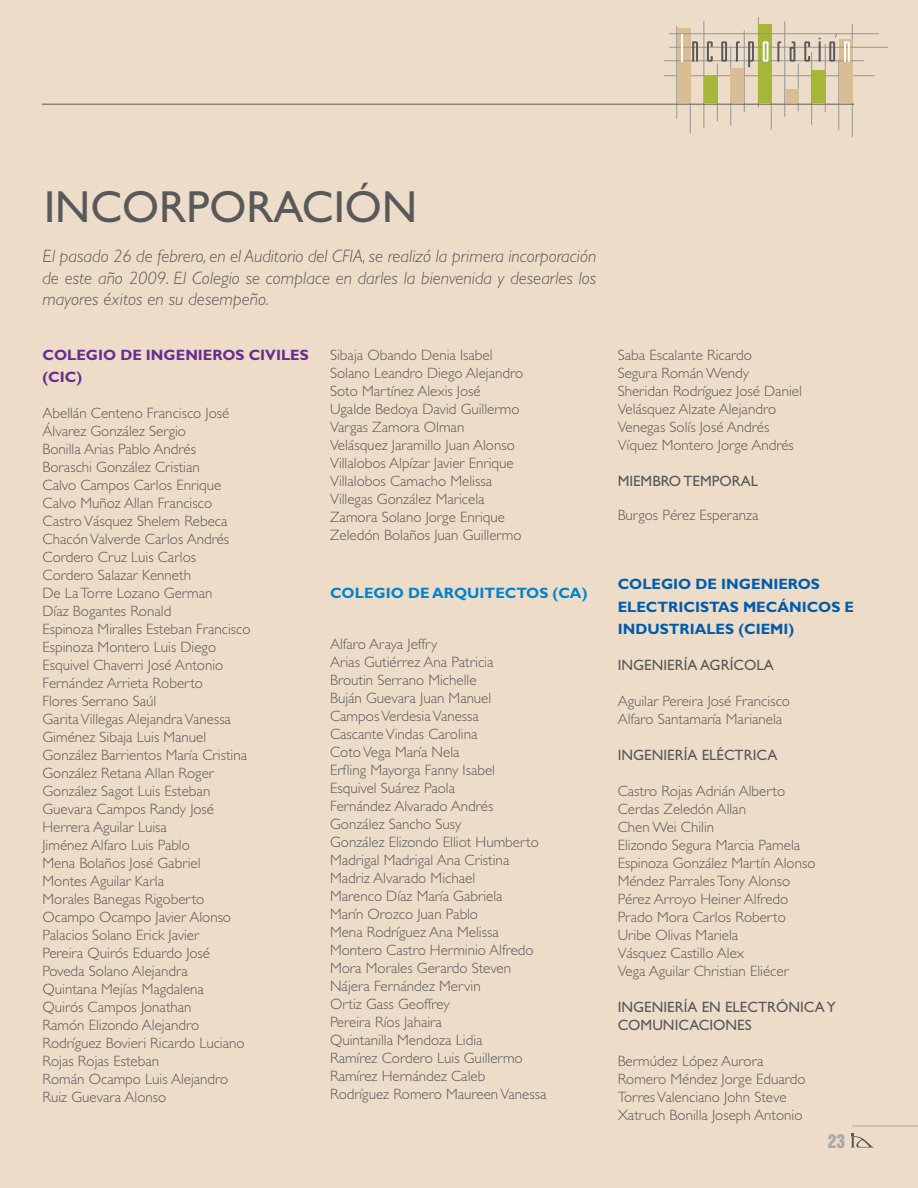
<style>
.page{position:relative;width:918px;height:1188px;background:#edddc8}
.page>*{position:absolute;margin:0;border:0;box-sizing:border-box;transform-origin:0 0}
.t1{font:45px "Gill Sans";color:#58595b}
.t2{font:italic 300 18px/21.6px "Gill Sans";color:#58595b;text-align:justify}
.t3{font:17.25px "Helvetica Inserat Cyr Upright";color:#a7a9ac}
.t4{font:300 15px/18px "Gill Sans";color:#58595b}
.t5{font:15px/18px "Gill Sans";color:#58595b}
.t6{font:700 15px/22.5px "Gill Sans";color:#005cab}
.t7{font:700 15px/22.5px "Gill Sans";color:#6a2c91}
.t8{font:700 15px "Gill Sans";color:#0084cb}
</style>
<div class="page">
<hr style="left:664px;top:76px;width:211px;height:1px;background:#939598">
<hr style="left:690px;top:55px;width:1px;height:78px;background:#939598">
<hr style="left:677px;top:26px;width:1px;height:93px;background:#939598">
<hr style="left:717px;top:63px;width:1px;height:58px;background:#939598">
<hr style="left:744px;top:31px;width:1px;height:81px;background:#939598">
<hr style="left:771px;top:63px;width:1px;height:67px;background:#939598">
<hr style="left:798px;top:63px;width:1px;height:48px;background:#939598">
<hr style="left:825px;top:44px;width:1px;height:68px;background:#939598">
<hr style="left:852px;top:24px;width:1px;height:113px;background:#939598">
<hr style="left:704px;top:21px;width:1px;height:107px;background:#939598">
<hr style="left:731px;top:47px;width:1px;height:78px;background:#939598">
<hr style="left:758px;top:17px;width:1px;height:91px;background:#939598">
<hr style="left:785px;top:21px;width:1px;height:96px;background:#939598">
<hr style="left:811px;top:52px;width:1px;height:73px;background:#939598">
<hr style="left:839px;top:60px;width:1px;height:70px;background:#939598">
<div style="left:677px;top:29px;width:13px;height:74px;background:#dabd92"></div>
<div style="left:704px;top:77px;width:14px;height:26px;background:#a5b638"></div>
<div style="left:731px;top:68px;width:13px;height:35px;background:#dabd92"></div>
<div style="left:758px;top:25px;width:14px;height:78px;background:#a5b638"></div>
<div style="left:785px;top:89px;width:13px;height:14px;background:#dabd92"></div>
<div style="left:812px;top:70px;width:13px;height:33px;background:#a5b638"></div>
<div style="left:839px;top:39px;width:13px;height:64px;background:#dabd92"></div>
<hr style="left:664px;top:61px;width:200px;height:1px;background:#939598">
<hr style="left:669px;top:47px;width:219px;height:1px;background:#939598">
<hr style="left:669px;top:34px;width:210px;height:1px;background:#939598">
<hr style="left:681px;top:34px;width:2px;height:28px;background:#fff">
<svg style="left:692px;top:41px;width:6px;height:21px"></svg>
<svg style="left:707px;top:41px;width:6px;height:21px"></svg>
<svg style="left:721px;top:41px;width:6px;height:21px"></svg>
<svg style="left:736px;top:41px;width:4px;height:21px"></svg>
<svg style="left:748px;top:41px;width:6px;height:26px"></svg>
<svg style="left:763px;top:41px;width:6px;height:21px"></svg>
<svg style="left:777px;top:41px;width:4px;height:21px"></svg>
<svg style="left:790px;top:41px;width:5px;height:21px"></svg>
<svg style="left:804px;top:41px;width:6px;height:21px"></svg>
<hr style="left:819px;top:41px;width:2px;height:21px;background:#58595b">
<svg style="left:844px;top:41px;width:6px;height:21px"></svg>
<svg style="left:829px;top:34px;width:8px;height:28px"></svg>
<hr style="left:42px;top:104px;width:812px;height:1px;background:#58595b">
<hr style="left:852px;top:1126px;width:66px;height:1px;background:#a7a9ac">
<svg style="left:851px;top:1134px;width:22px;height:14px"></svg>
<h1 class="t1" style="left:44px;top:181px;width:375px">INCORPORACIÓN</h1>
<p class="t2" style="left:43px;top:246px;width:555px">El pasado 26 de febrero, en el Auditorio del CFIA, se realizó la primera incorporación de este año 2009. El Colegio se complace en darles la bienvenida y desearles los mayores éxitos en su desempeño.</p>
<p class="t7" style="left:43px;top:344px;width:268px">COLEGIO DE INGENIEROS CIVILES (CIC)</p>
<p class="t4" style="left:43px;top:405px;width:210px">Abellán Centeno Francisco José<br>Álvarez González Sergio<br>Bonilla Arias Pablo Andrés<br>Boraschi González Cristian<br>Calvo Campos Carlos Enrique<br>Calvo Muñoz Allan Francisco<br>Castro Vásquez Shelem Rebeca<br>Chacón Valverde Carlos Andrés<br>Cordero Cruz Luis Carlos<br>Cordero Salazar Kenneth<br>De La Torre Lozano German<br>Díaz Bogantes Ronald<br>Espinoza Miralles Esteban Francisco<br>Espinoza Montero Luis Diego<br>Esquivel Chaverri José Antonio<br>Fernández Arrieta Roberto<br>Flores Serrano Saúl<br>Garita Villegas Alejandra Vanessa<br>Giménez Sibaja Luis Manuel<br>González Barrientos María Cristina<br>González Retana Allan Roger<br>González Sagot Luis Esteban<br>Guevara Campos Randy José<br>Herrera Aguilar Luisa<br>Jiménez Alfaro Luis Pablo<br>Mena Bolaños José Gabriel<br>Montes Aguilar Karla<br>Morales Banegas Rigoberto<br>Ocampo Ocampo Javier Alonso<br>Palacios Solano Erick Javier<br>Pereira Quirós Eduardo José<br>Poveda Solano Alejandra<br>Quintana Mejías Magdalena<br>Quirós Campos Jonathan<br>Ramón Elizondo Alejandro<br>Rodríguez Bovieri Ricardo Luciano<br>Rojas Rojas Esteban<br>Román Ocampo Luis Alejandro<br>Ruiz Guevara Alonso</p>
<p class="t4" style="left:330px;top:346px;width:195px">Sibaja Obando Denia Isabel<br>Solano Leandro Diego Alejandro<br>Soto Martínez Alexis José<br>Ugalde Bedoya David Guillermo<br>Vargas Zamora Olman<br>Velásquez Jaramillo Juan Alonso<br>Villalobos Alpízar Javier Enrique<br>Villalobos Camacho Melissa<br>Villegas González Maricela<br>Zamora Solano Jorge Enrique<br>Zeledón Bolaños Juan Guillermo</p>
<p class="t8" style="left:330px;top:584px;width:259px">COLEGIO DE ARQUITECTOS (CA)</p>
<p class="t4" style="left:330px;top:636px;width:218px">Alfaro Araya Jeffry<br>Arias Gutiérrez Ana Patricia<br>Broutin Serrano Michelle<br>Buján Guevara Juan Manuel<br>Campos Verdesia Vanessa<br>Cascante Vindas Carolina<br>Coto Vega María Nela<br>Erfling Mayorga Fanny Isabel<br>Esquivel Suárez Paola<br>Fernández Alvarado Andrés<br>González Sancho Susy<br>González Elizondo Elliot Humberto<br>Madrigal Madrigal Ana Cristina<br>Madriz Alvarado Michael<br>Marenco Díaz María Gabriela<br>Marín Orozco Juan Pablo<br>Mena Rodríguez Ana Melissa<br>Montero Castro Herminio Alfredo<br>Mora Morales Gerardo Steven<br>Nájera Fernández Mervin<br>Ortiz Gass Geoffrey<br>Pereira Ríos Jahaira<br>Quintanilla Mendoza Lidia<br>Ramírez Cordero Luis Guillermo<br>Ramírez Hernández Caleb<br>Rodríguez Romero Maureen Vanessa</p>
<p class="t4" style="left:618px;top:346px;width:186px">Saba Escalante Ricardo<br>Segura Román Wendy<br>Sheridan Rodríguez José Daniel<br>Velásquez Alzate Alejandro<br>Venegas Solís José Andrés<br>Víquez Montero Jorge Andrés</p>
<p class="t5" style="left:618px;top:472px;width:142px">MIEMBRO TEMPORAL</p>
<p class="t4" style="left:618px;top:507px;width:142px">Burgos Pérez Esperanza</p>
<p class="t6" style="left:618px;top:573px;width:238px">COLEGIO DE INGENIEROS<br>ELECTRICISTAS MECÁNICOS E<br>INDUSTRIALES (CIEMI)</p>
<p class="t5" style="left:618px;top:656px;width:158px">INGENIERÍA AGRÍCOLA</p>
<p class="t4" style="left:618px;top:693px;width:174px">Aguilar Pereira José Francisco<br>Alfaro Santamaría Marianela</p>
<p class="t5" style="left:618px;top:746px;width:161px">INGENIERÍA ELÉCTRICA</p>
<p class="t4" style="left:618px;top:783px;width:199px">Castro Rojas Adrián Alberto<br>Cerdas Zeledón Allan<br>Chen Wei Chilin<br>Elizondo Segura Marcia Pamela<br>Espinoza González Martín Alonso<br>Méndez Parrales Tony Alonso<br>Pérez Arroyo Heiner Alfredo<br>Prado Mora Carlos Roberto<br>Uribe Olivas Mariela<br>Vásquez Castillo Alex<br>Vega Aguilar Christian Eliécer</p>
<p class="t5" style="left:618px;top:998px;width:220px">INGENIERÍA EN ELECTRÓNICA Y<br>COMUNICACIONES</p>
<p class="t4" style="left:618px;top:1053px;width:189px">Bermúdez López Aurora<br>Romero Méndez Jorge Eduardo<br>Torres Valenciano John Steve<br>Xatruch Bonilla Joseph Antonio</p>
<p class="t3" style="left:828px;top:1131px;width:19px">23</p>
</div>
